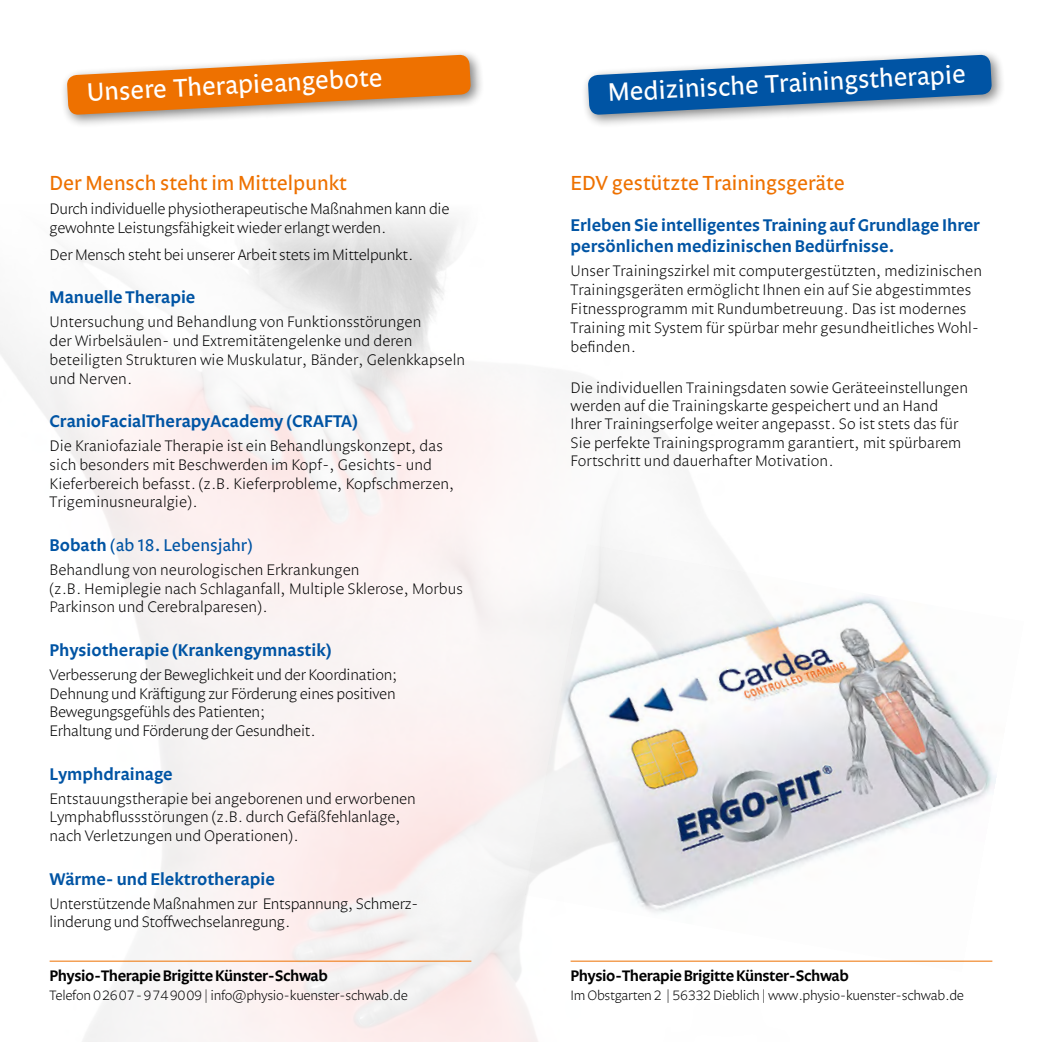
<style>
.page{position:relative;width:1042px;height:1042px;background:#fff}
.page>*{position:absolute;margin:0;border:0;box-sizing:border-box;transform-origin:0 0}
.t1{font:26.25px "Legato LF";color:#fff}
.t2{font:21px "Legato LF";color:#ee7100}
.t3{font:600 17.5px/21px "Legato LF";color:#0054a4}
.t4{font:17.5px "Legato LF";color:#0054a4}
.t5{font:300 15.75px/18.9px "Legato LF";color:#000}
.t6{font:300 15.75px/18.9px "Legato LF";letter-spacing:-.02em;color:#000}
.t7{font:600 15.75px "Legato LF";letter-spacing:-.025em;color:#000}
.t8{font:300 14px "Legato LF";letter-spacing:-.025em;color:#000}
.s1{font-weight:600}
</style>
<div class="page">
<img style="left:0;top:216px;width:692px;height:826px">
<div style="left:581px;top:48px;width:425px;height:81px;background:#000;opacity:.5"></div>
<svg style="left:588px;top:54px;width:404px;height:61px"></svg>
<div style="left:60px;top:48px;width:425px;height:81px;background:#000;opacity:.5"></div>
<svg style="left:67px;top:54px;width:404px;height:61px"></svg>
<hr style="left:50px;top:960px;width:421px;height:1px;background:#ee7100">
<img style="left:525px;top:544px;width:471px;height:428px">
<h1 class="t1" style="left:86px;top:77px;width:297px;rotate:-3deg">Unsere Therapieangebote</h1>
<h1 class="t1" style="left:607px;top:77px;width:360px;rotate:-3deg">Medizinische Trainingstherapie</h1>
<h2 class="t2" style="left:50px;top:171px;width:299px">Der Mensch steht im Mittelpunkt</h2>
<p class="t6" style="left:50px;top:200px;width:401px">Durch individuelle physiotherapeutische Maßnahmen kann die gewohnte Leistungsfähigkeit wieder erlangt werden.</p>
<p class="t6" style="left:50px;top:246px;width:365px">Der Mensch steht bei unserer Arbeit stets im Mittelpunkt.</p>
<p class="t3" style="left:50px;top:287px;width:147px">Manuelle Therapie</p>
<p class="t5" style="left:50px;top:313px;width:417px">Untersuchung und Behandlung von Funktionsstörungen<br>der Wirbelsäulen- und Extremitätengelenke und deren beteiligten Strukturen wie Muskulatur, Bänder, Gelenkkapseln und Nerven.</p>
<p class="t3" style="left:50px;top:411px;width:310px">CranioFacialTherapyAcademy (CRAFTA)</p>
<p class="t5" style="left:50px;top:437px;width:406px">Die Kraniofaziale Therapie ist ein Behandlungskonzept, das sich besonders mit Beschwerden im Kopf-, Gesichts- und Kieferbereich befasst. (z.B. Kieferprobleme, Kopfschmerzen, Trigeminusneuralgie).</p>
<p class="t4" style="left:50px;top:535px;width:205px"><span class="s1">Bobath</span> (ab 18. Lebensjahr)</p>
<p class="t5" style="left:50px;top:561px;width:415px">Behandlung von neurologischen Erkrankungen<br>(z.B. Hemiplegie nach Schlaganfall, Multiple Sklerose, Morbus<br>Parkinson und Cerebralparesen).</p>
<p class="t3" style="left:50px;top:640px;width:283px">Physiotherapie (Krankengymnastik)</p>
<p class="t6" style="left:50px;top:666px;width:350px">Verbesserung der Beweglichkeit und der Koordination; Dehnung und Kräftigung zur Förderung eines positiven Bewegungsgefühls des Patienten;<br>Erhaltung und Förderung der Gesundheit.</p>
<p class="t3" style="left:50px;top:764px;width:125px">Lymphdrainage</p>
<p class="t5" style="left:50px;top:789px;width:368px">Entstauungstherapie bei angeborenen und erworbenen<br>Lymphabflussstörungen (z.B. durch Gefäßfehlanlage, nach Verletzungen und Operationen).</p>
<p class="t3" style="left:50px;top:869px;width:227px">Wärme- und Elektrotherapie</p>
<p class="t6" style="left:50px;top:894px;width:367px">Unterstützende Maßnahmen zur Entspannung, Schmerz&shy;linderung und Stoffwechselanregung.</p>
<p class="t7" style="left:50px;top:967px;width:280px">Physio-Therapie Brigitte Künster-Schwab</p>
<p class="t8" style="left:50px;top:987px;width:360px">Telefon 02607-9749009 | info@physio-kuenster-schwab.de</p>
<h2 class="t2" style="left:570px;top:171px;width:276px">EDV gestützte Trainingsgeräte</h2>
<p class="t3" style="left:570px;top:216px;width:411px">Erleben Sie intelligentes Training auf Grundlage Ihrer persönlichen medizinischen Bedürfnisse.</p>
<p class="t5" style="left:570px;top:262px;width:413px">Unser Trainingszirkel mit computergestützten, medizinischen Trainingsgeräten ermöglicht Ihnen ein auf Sie abgestimmtes Fitnessprogramm mit Rundumbetreuung. Das ist modernes Training mit System für spürbar mehr gesundheitliches Wohl&shy;befinden.</p>
<p class="t5" style="left:570px;top:379px;width:399px;line-height:18.4px">Die individuellen Trainingsdaten sowie Geräteeinstellungen werden auf die Trainingskarte gespeichert und an Hand Ihrer Trainingserfolge weiter angepasst. So ist stets das für Sie perfekte Trainingsprogramm garantiert, mit spürbarem Fortschritt und dauerhafter Motivation.</p>
<p class="t7" style="left:570px;top:967px;width:280px">Physio-Therapie Brigitte Künster-Schwab</p>
<p class="t8" style="left:570px;top:987px;width:395px">Im Obstgarten 2 | 56332 Dieblich | www.physio-kuenster-schwab.de</p>
</div>
